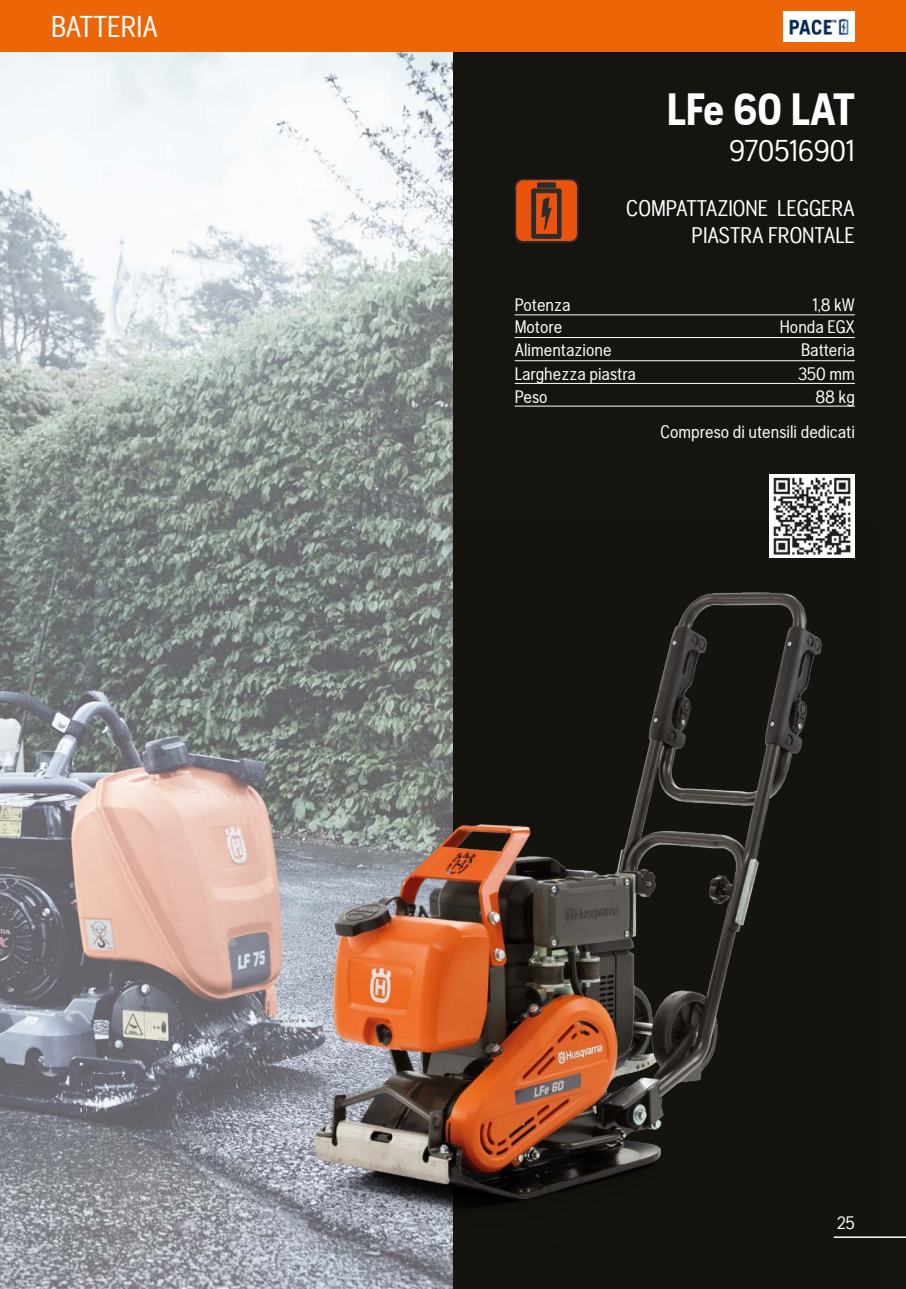
<style>
.page{position:relative;width:906px;height:1289px;background:#fff}
.page>*{position:absolute;margin:0;border:0;box-sizing:border-box;transform-origin:0 0}
.t1{font:700 45px "Husqvarna Gothic";color:#fff}
.t2{font:30px "Husqvarna Gothic";color:#fff}
.t3{font:22.5px/27px "Husqvarna Gothic";color:#fff;text-align:right}
.t4{font:18px/22.6px "Husqvarna Gothic";color:#fff}
</style>
<div class="page">
<div style="left:0;top:0;width:906px;height:1288px;background:#16140f"></div>
<hr style="left:833px;top:1236px;width:73px;height:1px;background:#fff">
<hr style="left:514px;top:314px;width:341px;height:1px;background:#fff">
<hr style="left:514px;top:337px;width:341px;height:1px;background:#fff">
<hr style="left:514px;top:360px;width:341px;height:1px;background:#fff">
<hr style="left:514px;top:383px;width:341px;height:1px;background:#fff">
<hr style="left:514px;top:406px;width:341px;height:1px;background:#fff">
<img style="left:0;top:52px;width:453px;height:1236px">
<img style="left:196px;top:522px;width:680px;height:765px">
<div style="left:0;top:0;width:906px;height:52px;background:#ec6608"></div>
<div style="left:514px;top:179px;width:64px;height:63px;border:1px solid #2d2b2b;border-radius:7px"></div>
<div style="left:517px;top:181px;width:59px;height:59px;background:#e9530e;border-radius:7px"></div>
<div style="left:516px;top:180px;width:61px;height:61px;border:1px solid #e9530e;border-radius:7px"></div>
<svg style="left:531px;top:182px;width:31px;height:57px"></svg>
<img style="left:770px;top:474px;width:85px;height:83px">
<img style="left:783px;top:12px;width:72px;height:29px">
<h2 class="t2" style="left:51px;top:10px;width:109px">BATTERIA</h2>
<h1 class="t1" style="left:666px;top:83px;width:190px">LFe 60 LAT</h1>
<h2 class="t2" style="left:729px;top:133px;width:127px">970516901</h2>
<p class="t3" style="left:626px;top:194px;width:230px">COMPATTAZIONE LEGGERA<br>PIASTRA FRONTALE</p>
<p class="t4" style="left:514px;top:293px;width:98px">Potenza<br>Motore<br>Alimentazione</p>
<p class="t4" style="left:515px;top:385px;width:34px">Peso</p>
<p class="t4" style="left:514px;top:362px;width:123px">Larghezza piastra</p>
<p class="t4" style="left:780px;top:293px;width:77px;text-align:right">1,8 kW<br>Honda EGX<br>Batteria</p>
<p class="t4" style="left:815px;top:385px;width:41px">88 kg</p>
<p class="t4" style="left:797px;top:362px;width:59px">350 mm</p>
<p class="t4" style="left:660px;top:420px;width:196px">Compreso di utensili dedicati</p>
<p class="t4" style="left:837px;top:1211px;width:20px">25</p>
</div>
